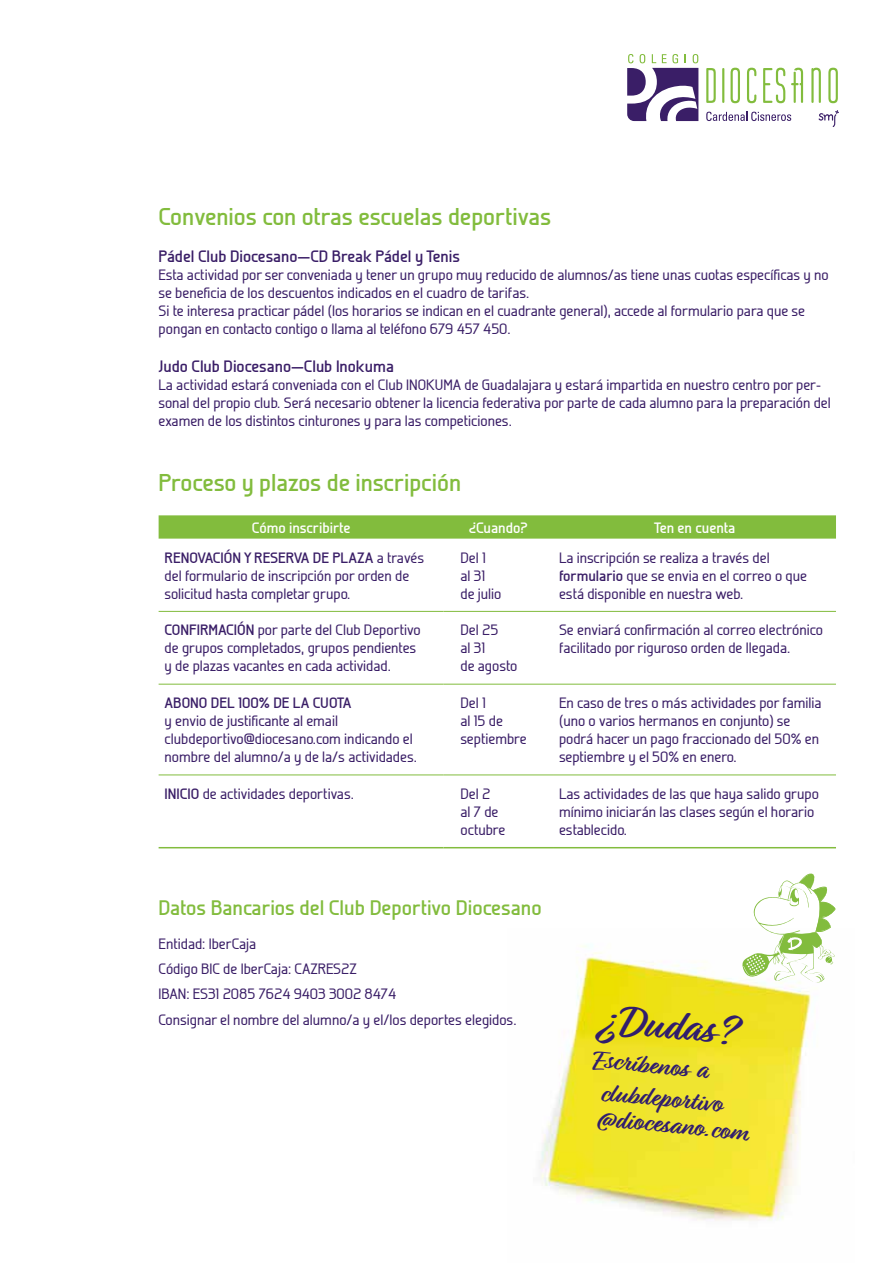
<style>
.page{position:relative;width:893px;height:1263px;background:#fff}
.page>*{position:absolute;margin:0;border:0;box-sizing:border-box;transform-origin:0 0}
.t1{font:700 43.5px "Relation";color:#311e6d}
.t2{font:700 27px/32.5px "Relation";color:#311e6d}
.t3{font:700 24.3px "Galette";color:#82bc3d}
.t4{font:700 21px "Galette";color:#82bc3d}
.t5{font:700 16.5px "Galette";color:#3a1e67}
.t6{font:500 15px/18px "Galette";color:#3a1e67}
.t7{font:700 15px "Galette";color:#fff}
.t8{font:700 15px "Galette";color:#3a1e67}
.s1{font-weight:700}
</style>
<div class="page">
<img style="left:540px;top:946px;width:271px;height:275px">
<svg style="left:819px;top:110px;width:20px;height:17px"></svg>
<svg style="left:706px;top:112px;width:85px;height:9px"></svg>
<svg style="left:706px;top:68px;width:10px;height:35px"></svg>
<hr style="left:722px;top:68px;width:2px;height:35px;background:#82bc3d">
<svg style="left:730px;top:68px;width:10px;height:35px"></svg>
<svg style="left:747px;top:68px;width:9px;height:35px"></svg>
<svg style="left:763px;top:68px;width:22px;height:35px"></svg>
<svg style="left:811px;top:68px;width:10px;height:35px"></svg>
<svg style="left:828px;top:68px;width:10px;height:35px"></svg>
<svg style="left:791px;top:68px;width:12px;height:35px"></svg>
<svg style="left:627px;top:54px;width:71px;height:67px"></svg>
<svg style="left:159px;top:515px;width:677px;height:24px;background:#85be43"></svg>
<hr style="left:159px;top:611px;width:284px;height:1px;background:#82bc3d">
<hr style="left:159px;top:684px;width:284px;height:1px;background:#82bc3d">
<hr style="left:443px;top:611px;width:110px;height:1px;background:#82bc3d">
<hr style="left:443px;top:684px;width:110px;height:1px;background:#82bc3d">
<hr style="left:553px;top:611px;width:283px;height:1px;background:#82bc3d">
<hr style="left:553px;top:684px;width:283px;height:1px;background:#82bc3d">
<hr style="left:159px;top:774px;width:284px;height:1px;background:#82bc3d">
<hr style="left:159px;top:847px;width:284px;height:1px;background:#82bc3d">
<hr style="left:443px;top:774px;width:110px;height:1px;background:#82bc3d">
<hr style="left:443px;top:847px;width:110px;height:1px;background:#82bc3d">
<hr style="left:553px;top:774px;width:283px;height:1px;background:#82bc3d">
<hr style="left:553px;top:847px;width:283px;height:1px;background:#82bc3d">
<svg style="left:739px;top:873px;width:97px;height:110px"></svg>
<h3 class="t3" style="left:159px;top:201px;width:394px">Convenios con otras escuelas deportivas</h3>
<p class="t5" style="left:159px;top:246px;width:303px">Pádel Club Diocesano—CD Break Pádel y Tenis</p>
<p class="t6" style="left:159px;top:266px;width:672px">Esta actividad por ser conveniada y tener un grupo muy reducido de alumnos/as tiene unas cuotas específicas y no se beneficia de los descuentos indicados en el cuadro de tarifas.<br>Si te interesa practicar pádel (los horarios se indican en el cuadrante general), accede al formulario para que se pongan en contacto contigo o llama al teléfono 679 457 450.</p>
<p class="t5" style="left:159px;top:356px;width:237px">Judo Club Diocesano—Club Inokuma</p>
<p class="t6" style="left:159px;top:376px;width:674px">La actividad estará conveniada con el Club INOKUMA de Guadalajara y estará impartida en nuestro centro por per&shy;sonal del propio club. Será necesario obtener la licencia federativa por parte de cada alumno para la preparación del examen de los distintos cinturones y para las competiciones.</p>
<h3 class="t3" style="left:159px;top:468px;width:304px">Proceso y plazos de inscripción</h3>
<p class="t7" style="left:252px;top:518px;width:100px">Cómo inscribirte</p>
<p class="t7" style="left:469px;top:518px;width:60px">¿Cuando?</p>
<p class="t7" style="left:654px;top:518px;width:83px">Ten en cuenta</p>
<p class="t6" style="left:165px;top:548px;width:261px"><span class="s1">RENOVACIÓN Y RESERVA DE PLAZA</span> a través del formulario de inscripción por orden de solicitud hasta completar grupo.</p>
<p class="t6" style="left:460px;top:548px;width:42px">Del 1<br>al 31 de julio</p>
<p class="t6" style="left:559px;top:548px;width:249px">La inscripción se realiza a través del <span class="s1">formulario</span> que se envia en el correo o que está disponible en nuestra web.</p>
<p class="t6" style="left:165px;top:621px;width:257px"><span class="s1">CONFIRMACIÓN</span> por parte del Club Deportivo de grupos completados, grupos pendientes y de plazas vacantes en cada actividad.</p>
<p class="t6" style="left:460px;top:621px;width:58px">Del 25<br>al 31<br>de agosto</p>
<p class="t6" style="left:559px;top:621px;width:265px">Se enviará confirmación al correo electrónico facilitado por riguroso orden de llegada.</p>
<p class="t8" style="left:165px;top:694px;width:188px">ABONO DEL 100% DE LA CUOTA</p>
<p class="t6" style="left:165px;top:712px;width:254px">y envio de justificante al email clubdeportivo@diocesano.com indicando el nombre del alumno/a y de la/s actividades.</p>
<p class="t6" style="left:460px;top:694px;width:68px">Del 1<br>al 15 de septiembre</p>
<p class="t6" style="left:559px;top:694px;width:264px">En caso de tres o más actividades por familia (uno o varios hermanos en conjunto) se podrá hacer un pago fraccionado del 50% en septiembre y el 50% en enero.</p>
<p class="t6" style="left:165px;top:784px;width:191px"><span class="s1">INICIO</span> de actividades deportivas.</p>
<p class="t6" style="left:460px;top:784px;width:46px">Del 2<br>al 7 de octubre</p>
<p class="t6" style="left:559px;top:784px;width:261px">Las actividades de las que haya salido grupo mínimo iniciarán las clases según el horario establecido.</p>
<h3 class="t4" style="left:159px;top:895px;width:385px">Datos Bancarios del Club Deportivo Diocesano</h3>
<p class="t6" style="left:159px;top:931px;width:359px;line-height:25.2px">Entidad: IberCaja<br>Código BIC de IberCaja: CAZRES2Z<br>IBAN: ES31 2085 7624 9403 3002 8474<br>Consignar el nombre del alumno/a y el/los deportes elegidos.</p>
<h1 class="t1" style="left:601px;top:994px;width:139px;rotate:5deg">¿Dudas?</h1>
<h2 class="t2" style="left:596px;top:1044px;width:132px;rotate:5deg">Escríbenos a clubdeportivo</h2>
<h2 class="t2" style="left:598px;top:1103px;width:153px;rotate:5deg">@diocesano.com</h2>
</div>
